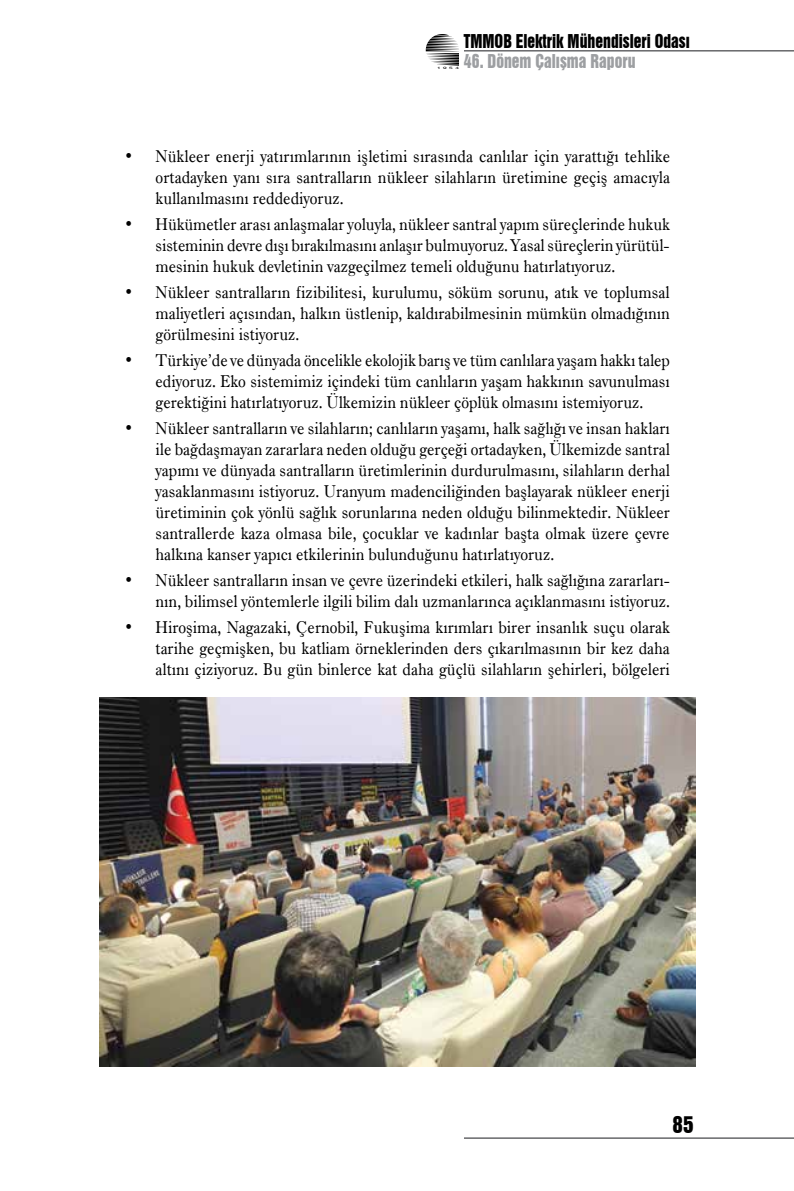
<style>
.page{position:relative;width:794px;height:1191px;background:#fff}
.page>*{position:absolute;margin:0;border:0;box-sizing:border-box;transform-origin:0 0}
.t1{font:21px "Swiss 921 BT Regular A";color:#000}
.t2{font:17.5px/21px "Dutch 766 BT Roman A";color:#000;text-align:justify;scale:.9 1}
.t3{font:17.5px "Swiss 921 BT Regular A";color:#000;scale:.9 1}
.t4{font:17.5px "Swiss 921 BT Regular A";color:#9d9fa2;scale:.9 1}
.t5{font:3.32px "Swiss 721 BT";color:#000;scale:2 1}
</style>
<div class="page">
<hr style="left:464px;top:50px;width:330px;height:1px;background:#1b1c20">
<hr style="left:464px;top:1137px;width:330px;height:1px;background:#1b1c20">
<svg style="left:426px;top:34px;width:33px;height:32px"></svg>
<img style="left:99px;top:697px;width:596px;height:370px">
<p class="t3" style="left:464px;top:30px;width:252px">TMMOB Elektrik Mühendisleri Odası</p>
<p class="t4" style="left:464px;top:50px;width:192px">46. Dönem Çalışma Raporu</p>
<p class="t5" style="left:437px;top:66px;width:12px">1954</p>
<p class="t2" style="left:156px;top:145px;width:573px;text-indent:-32px">• Nükleer enerji yatırımlarının işletimi sırasında canlılar için yarattığı tehlike ortadayken yanı sıra santralların nükleer silahların üretimine geçiş amacıyla kullanılmasını reddediyoruz.</p>
<p class="t2" style="left:156px;top:213px;width:573px;text-indent:-32px">• Hükümetler arası anlaşmalar yoluyla, nükleer santral yapım süreçlerinde hukuk sisteminin devre dışı bırakılmasını anlaşır bulmuyoruz. Yasal süreçlerin yürütül&shy;mesinin hukuk devletinin vazgeçilmez temeli olduğunu hatırlatıyoruz.</p>
<p class="t2" style="left:156px;top:281px;width:573px;text-indent:-32px">• Nükleer santralların fizibilitesi, kurulumu, söküm sorunu, atık ve toplumsal maliyetleri açısından, halkın üstlenip, kaldırabilmesinin mümkün olmadığının görülmesini istiyoruz.</p>
<p class="t2" style="left:156px;top:349px;width:573px;text-indent:-32px">• Türkiye’de ve dünyada öncelikle ekolojik barış ve tüm canlılara yaşam hakkı talep ediyoruz. Eko sistemimiz içindeki tüm canlıların yaşam hakkının savunulması gerektiğini hatırlatıyoruz. Ülkemizin nükleer çöplük olmasını istemiyoruz.</p>
<p class="t2" style="left:156px;top:417px;width:573px;text-indent:-32px">• Nükleer santralların ve silahların; canlıların yaşamı, halk sağlığı ve insan hakları ile bağdaşmayan zararlara neden olduğu gerçeği ortadayken, Ülkemizde santral yapımı ve dünyada santralların üretimlerinin durdurulmasını, silahların derhal yasaklanmasını istiyoruz. Uranyum madenciliğinden başlayarak nükleer enerji üretiminin çok yönlü sağlık sorunlarına neden olduğu bilinmektedir. Nükleer santrallerde kaza olmasa bile, çocuklar ve kadınlar başta olmak üzere çevre halkına kanser yapıcı etkilerinin bulunduğunu hatırlatıyoruz.</p>
<p class="t2" style="left:124px;top:569px;width:608px;text-align:right">• Nükleer santralların insan ve çevre üzerindeki etkileri, halk sağlığına zararları&shy;nın, bilimsel yöntemlerle ilgili bilim dalı uzmanlarınca açıklanmasını istiyoruz.</p>
<p class="t2" style="left:156px;top:616px;width:573px;text-indent:-32px">• Hiroşima, Nagazaki, Çernobil, Fukuşima kırımları birer insanlık suçu olarak tarihe geçmişken, bu katliam örneklerinden ders çıkarılmasının bir kez daha altını çiziyoruz. Bu gün binlerce kat daha güçlü silahların şehirleri, bölgeleri</p>
<p class="t1" style="left:672px;top:1110px;width:22px">85</p>
</div>
